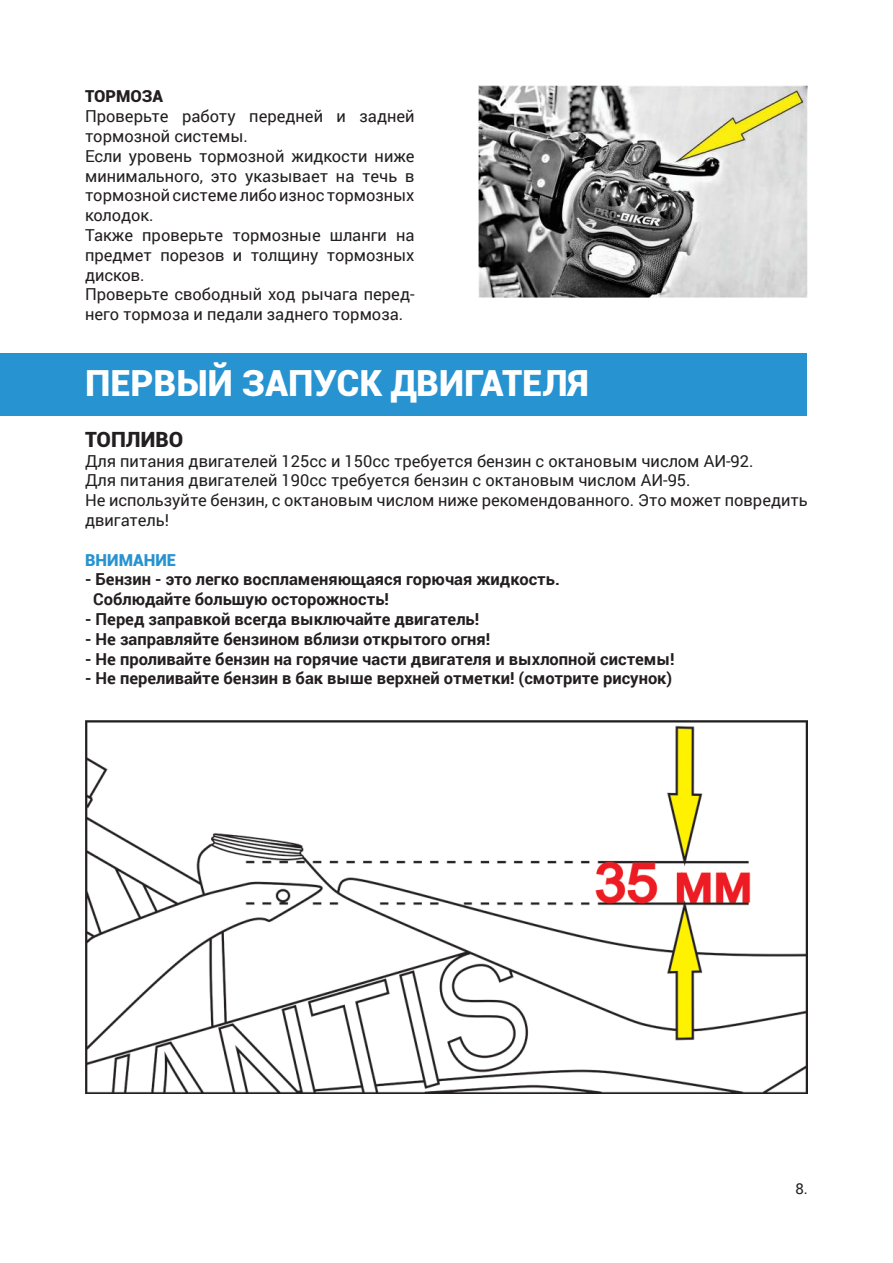
<style>
.page{position:relative;width:893px;height:1263px;background:#fff}
.page>*{position:absolute;margin:0;border:0;box-sizing:border-box;transform-origin:0 0}
.t1{font:900 36px "Roboto";color:#fff}
.t2{font:900 21px "Roboto";color:#231f20}
.t3{font:16.5px/19.8px "Roboto";color:#231f20}
.t4{font:700 16.5px/19.8px "Roboto";color:#231f20}
.t5{font:900 16.5px "Roboto";color:#2793d1}
.t6{font:900 16.5px "Roboto";color:#231f20}
.t7{font:15px "Roboto";color:#231f20}
</style>
<div class="page">
<div style="left:1px;top:353px;width:806px;height:62px;background:#2793d1"></div>
<img style="left:478px;top:85px;width:330px;height:213px">
<img style="left:85px;top:721px;width:723px;height:372px">
<p class="t6" style="left:85px;top:85px;width:79px">ТОРМОЗА</p>
<p class="t3" style="left:85px;top:106px;width:331px">Проверьте работу передней и задней тормозной системы.<br>Если уровень тормозной жидкости ниже минимального, это указывает на течь в тормозной системе либо износ тормозных колодок.<br>Также проверьте тормозные шланги на предмет порезов и толщину тормозных дисков.<br>Проверьте свободный ход рычага перед&shy;него тормоза и педали заднего тормоза.</p>
<h1 class="t1" style="left:85px;top:358px;width:505px">ПЕРВЫЙ ЗАПУСК ДВИГАТЕЛЯ</h1>
<p class="t2" style="left:85px;top:424px;width:100px">ТОПЛИВО</p>
<p class="t3" style="left:85px;top:451px;width:724px">Для питания двигателей 125сс и 150сс требуется бензин с октановым числом АИ-92.<br>Для питания двигателей 190сс требуется бензин с октановым числом АИ-95.<br>Не используйте бензин, с октановым числом ниже рекомендованного. Это может повредить двигатель!</p>
<p class="t5" style="left:85px;top:548px;width:93px">ВНИМАНИЕ</p>
<p class="t4" style="left:93px;top:570px;width:468px;text-indent:-8px">- Бензин - это легко воспламеняющаяся горючая жидкость.<br>Соблюдайте большую осторожность!</p>
<p class="t4" style="left:85px;top:609px;width:396px">- Перед заправкой всегда выключайте двигатель!</p>
<p class="t4" style="left:85px;top:629px;width:407px">- Не заправляйте бензином вблизи открытого огня!</p>
<p class="t4" style="left:85px;top:649px;width:591px">- Не проливайте бензин на горячие части двигателя и выхлопной системы!</p>
<p class="t4" style="left:85px;top:669px;width:589px">- Не переливайте бензин в бак выше верхней отметки! (смотрите рисунок)</p>
<p class="t7" style="left:795px;top:1179px;width:14px">8.</p>
</div>
